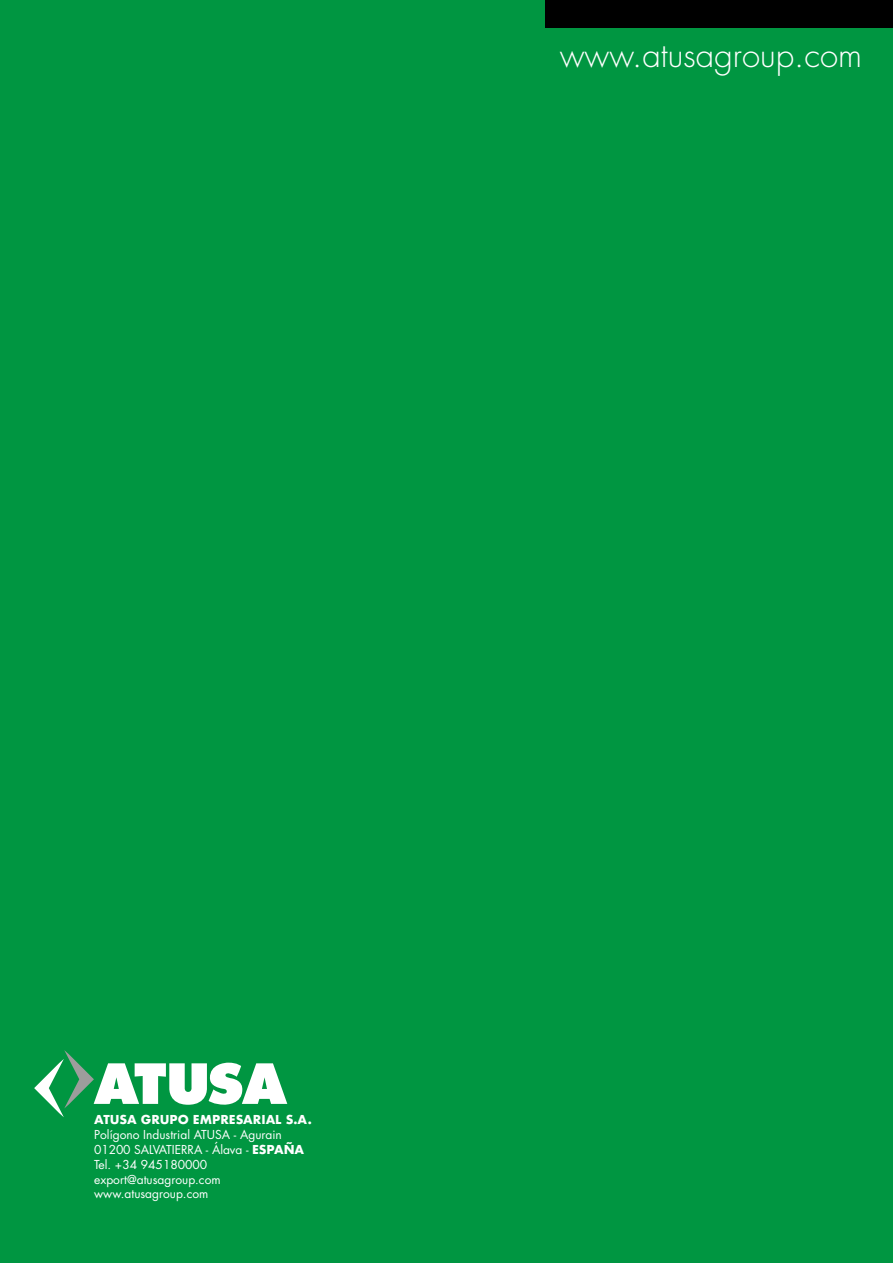
<style>
.page{position:relative;width:893px;height:1263px;background:#009641}
.page>*{position:absolute;margin:0;border:0;box-sizing:border-box;transform-origin:0 0}
.t1{font:300 33px "Futura";color:#fff}
.t2{font:12px/14.9px "Futura";color:#fff}
.t3{font:700 12px "Futura";color:#fff}
.s1{font-weight:700}
</style>
<div class="page">
<div style="left:546px;top:0;width:347px;height:28px;background:#000"></div>
<svg style="left:34px;top:1050px;width:253px;height:67px"></svg>
<h1 class="t1" style="left:560px;top:34px;width:304px">www.atusagroup.com</h1>
<p class="t3" style="left:94px;top:1110px;width:219px">ATUSA GRUPO EMPRESARIAL S.A.</p>
<p class="t2" style="left:94px;top:1126px;width:212px">Polígono Industrial ATUSA - Agurain<br>01200 SALVATIERRA - Álava - <span class="s1">ESPAÑA<br></span>Tel. +34 945180000 export@atusagroup.com www.atusagroup.com</p>
</div>
